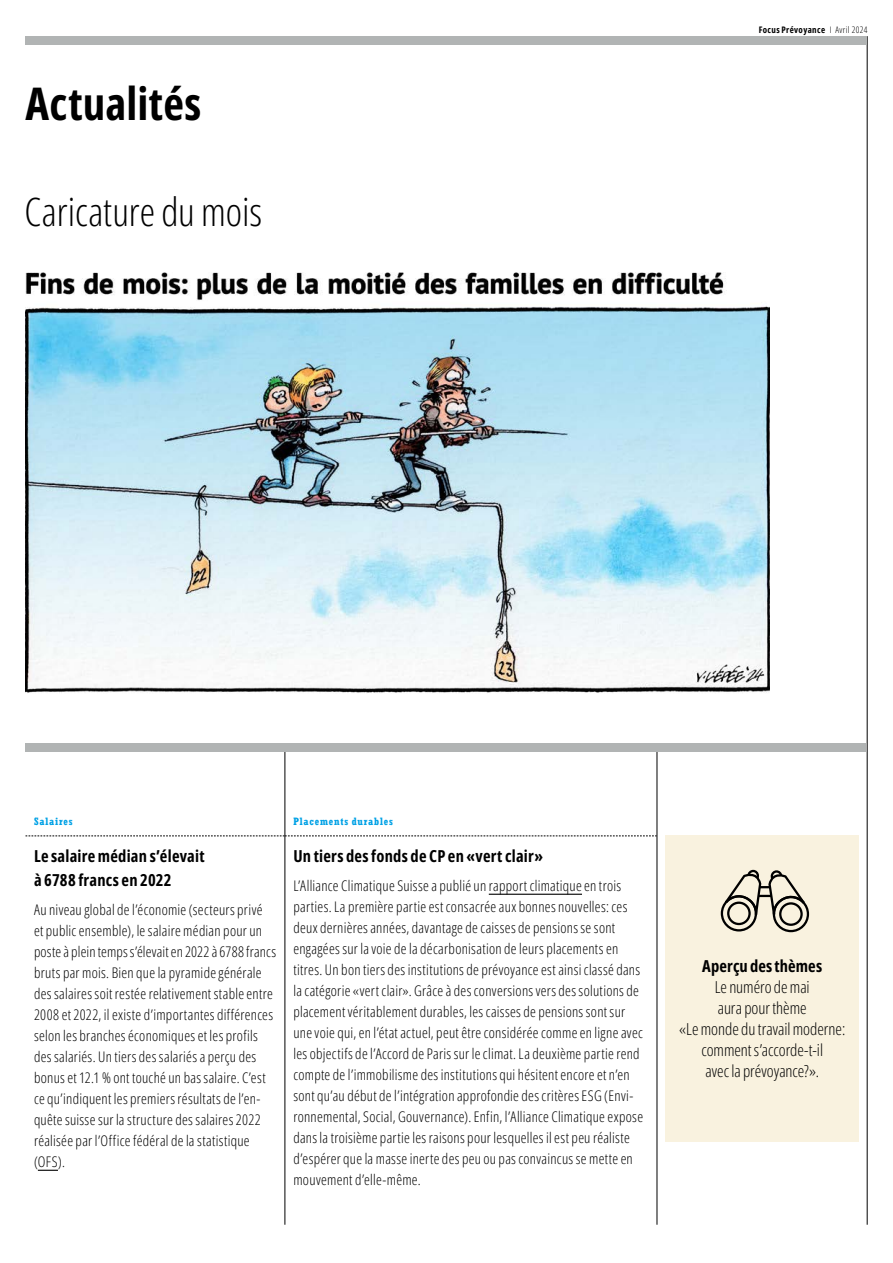
<style>
.page{position:relative;width:893px;height:1263px;background:#fff}
.page>*{position:absolute;margin:0;border:0;box-sizing:border-box;transform-origin:0 0}
.t1{font:700 45px "Open Sans Condensed";letter-spacing:.005em;color:#000}
.t2{font:300 39px "Open Sans Condensed";letter-spacing:-.005em;color:#000}
.t3{font:300 16.5px/21px "Open Sans Condensed";color:#000;text-align:center}
.t4{font:700 16.5px/24px "Open Sans Condensed";letter-spacing:.015em;color:#000}
.t5{font:300 14.7px/21px "Open Sans Condensed";letter-spacing:.02em;color:#000}
.t6{font:700 condensed 10.5px "Rockwell";letter-spacing:.075em;color:#00a1e5}
.t7{font:700 9px "Open Sans Condensed";letter-spacing:.04em;color:#000}
.s1{font-weight:300}
</style>
<div class="page">
<hr style="left:867px;top:36px;width:1px;height:1189px;background:#000">
<div style="left:26px;top:36px;width:841px;height:9px;background:#b1b4b4"></div>
<div style="left:665px;top:835px;width:194px;height:307px;background:#f9f2df"></div>
<svg style="left:723px;top:869px;width:84px;height:64px"></svg>
<div style="left:721px;top:895px;width:36px;height:36px;border:2px solid #000;border-radius:50%"></div>
<div style="left:773px;top:896px;width:36px;height:36px;border:2px solid #000;border-radius:50%"></div>
<hr style="left:657px;top:748px;width:1px;height:477px;background:#000">
<img style="left:25px;top:272px;width:744px;height:421px">
<hr style="left:285px;top:748px;width:1px;height:477px;background:#000">
<div style="left:26px;top:743px;width:840px;height:9px;background:#b1b4b4"></div>
<svg style="left:38px;top:1170px;width:20px;height:1px"></svg>
<svg style="left:26px;top:835px;width:631px;height:1px"></svg>
<hr style="left:489px;top:894px;width:93px;height:1px;background:#000">
<h1 class="t1" style="left:26px;top:72px;width:177px">Actualités</h1>
<h2 class="t2" style="left:25px;top:185px;width:239px">Caricature du mois</h2>
<p class="t7" style="left:759px;top:24px;width:110px">Focus Prévoyance <span class="s1">I Avril 2024</span></p>
<p class="t6" style="left:34px;top:815px;width:40px">Salaires</p>
<p class="t4" style="left:34px;top:843px;width:172px">Le salaire médian s’élevait à 6788 francs en 2022</p>
<p class="t5" style="left:34px;top:899px;width:244px">Au niveau global de l’économie (secteurs privé<br>et public ensemble), le salaire médian pour un poste à plein temps s’élevait en 2022 à 6788 francs bruts par mois. Bien que la pyramide générale des salaires soit restée relativement stable entre 2008 et 2022, il existe d’importantes différences selon les branches économiques et les profils des salariés. Un tiers des salariés a perçu des bonus et 12.1 % ont touché un bas salaire. C’est ce qu’indiquent les premiers résultats de l’en&shy;quête suisse sur la structure des salaires 2022 réalisée par l’Office fédéral de la statistique (OFS).</p>
<p class="t6" style="left:293px;top:815px;width:101px">Placements durables</p>
<p class="t4" style="left:293px;top:843px;width:251px">Un tiers des fonds de CP en «vert clair»</p>
<p class="t5" style="left:293px;top:875px;width:351px">L’Alliance Climatique Suisse a publié un rapport climatique en trois parties. La première partie est consacrée aux bonnes nouvelles: ces deux dernières années, davantage de caisses de pensions se sont engagées sur la voie de la décarbonisation de leurs placements en titres. Un bon tiers des institutions de prévoyance est ainsi classé dans la catégorie «vert clair». Grâce à des conversions vers des solutions de placement véritablement durables, les caisses de pensions sont sur une voie qui, en l’état actuel, peut être considérée comme en ligne avec les objectifs de l’Accord de Paris sur le climat. La deuxième partie rend compte de l’immobilisme des institutions qui hésitent encore et n’en sont qu’au début de l’intégration approfondie des critères ESG (Envi&shy;ronnemental, Social, Gouvernance). Enfin, l’Alliance Climatique expose dans la troisième partie les raisons pour lesquelles il est peu réaliste d’espérer que la masse inerte des peu ou pas convaincus se mette en mouvement d’elle-même.</p>
<p class="t4" style="left:702px;top:953px;width:121px">Aperçu des thèmes</p>
<p class="t3" style="left:679px;top:976px;width:168px">Le numéro de mai<br>aura pour thème<br>«Le monde du travail moderne: comment s’accorde-t-il<br>avec la prévoyance?».</p>
</div>
